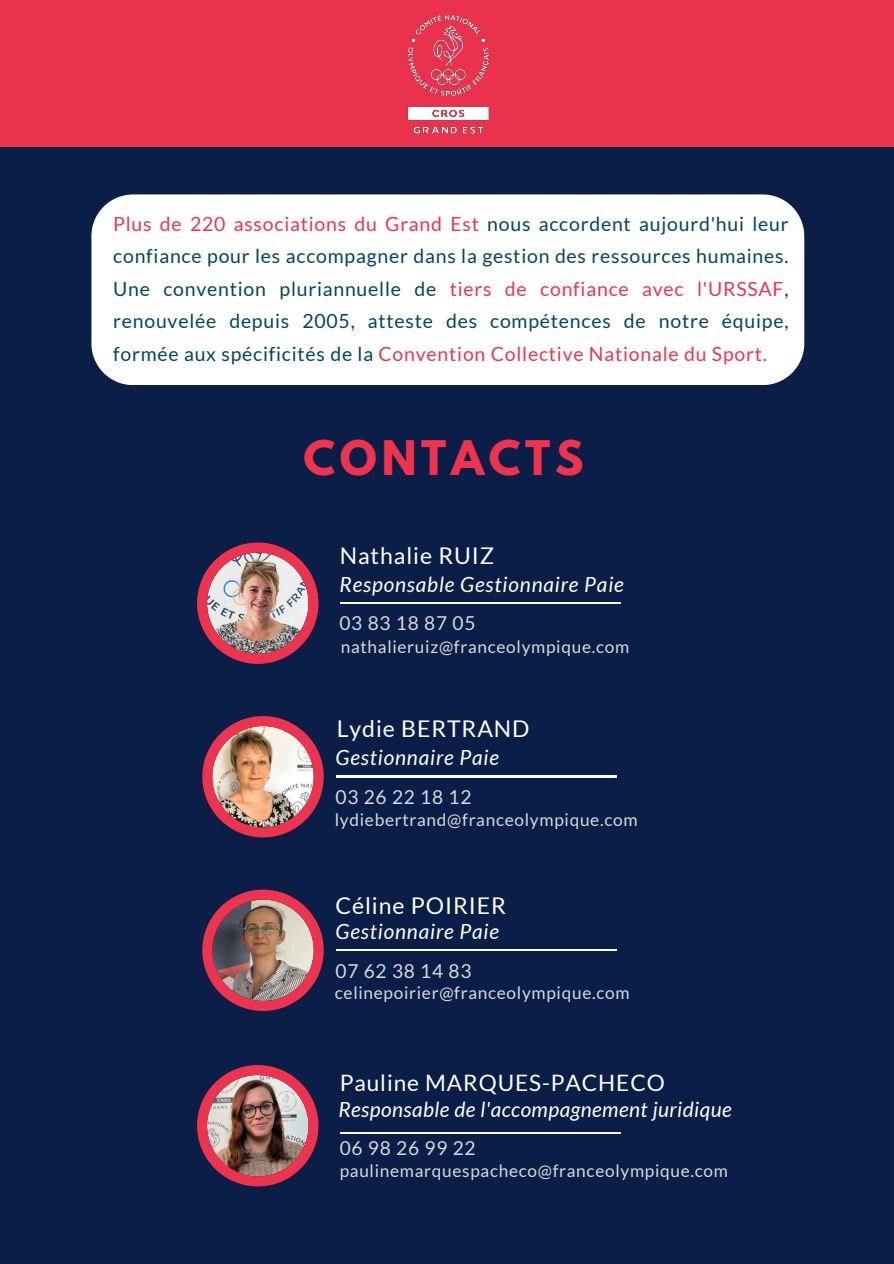
<style>
.page{position:relative;width:894px;height:1264px;background:#fff}
.page>*{position:absolute;margin:0;border:0;box-sizing:border-box;transform-origin:0 0}
.t1{font:700 42.15px "League Spartan";letter-spacing:.11em;color:#ee334e}
.t2{font:22.95px "Lato";letter-spacing:.04em;color:#fff}
.t3{font:22.65px "Lato";letter-spacing:.04em;color:#fff}
.t4{font:italic 20.85px "Lato";letter-spacing:.04em;color:#fff}
.t5{font:italic 20.85px "Lato";letter-spacing:.02em;color:#fff}
.t6{font:19.5px/32.7px "Lato";letter-spacing:.04em;color:#00465f;text-align:justify}
.t7{font:19.2px "Lato";letter-spacing:.04em;color:#d9d9d9}
.t8{font:17.25px "Lato";letter-spacing:.04em;color:#d9d9d9}
.s1{color:#ee334e}
</style>
<div class="page">
<div style="left:0;top:0;width:893px;height:1263px;background:#0a1e47"></div>
<div style="left:0;top:0;width:893px;height:147px;background:#ee334e"></div>
<img style="left:407px;top:15px;width:82px;height:119px">
<img style="left:197px;top:1065px;width:121px;height:121px">
<hr style="left:341px;top:1131px;width:280px;height:2px;background:#fff">
<div style="left:91px;top:194px;width:713px;height:191px;background:#fff;border-radius:42px"></div>
<img style="left:197px;top:542px;width:121px;height:122px">
<hr style="left:340px;top:602px;width:280px;height:1px;background:#fff">
<img style="left:202px;top:716px;width:121px;height:121px">
<hr style="left:336px;top:775px;width:280px;height:2px;background:#fff">
<img style="left:202px;top:889px;width:121px;height:122px">
<hr style="left:336px;top:949px;width:280px;height:1px;background:#fff">
<p class="t6" style="left:113px;top:207px;width:676px"><span class="s1">Plus de 220 associations du Grand Est</span> nous accordent aujourd'hui leur confiance pour les accompagner dans la gestion des ressources humaines.<br>Une convention pluriannuelle de <span class="s1">tiers de confiance avec l'URSSAF</span>, renouvelée depuis 2005, atteste des compétences de notre équipe, formée aux spécificités de la <span class="s1">Convention Collective Nationale du Sport.</span></p>
<p class="t1" style="left:303px;top:437px;width:281px">CONTACTS</p>
<p class="t2" style="left:339px;top:541px;width:156px">Nathalie RUIZ</p>
<h1 class="t4" style="left:339px;top:571px;width:286px">Responsable Gestionnaire Paie</h1>
<h2 class="t7" style="left:339px;top:611px;width:137px">03 83 18 87 05</h2>
<h2 class="t8" style="left:340px;top:636px;width:290px">nathalieruiz@franceolympique.com</h2>
<h3 class="t2" style="left:337px;top:714px;width:194px">Lydie BERTRAND</h3>
<h2 class="t4" style="left:335px;top:744px;width:165px">Gestionnaire Paie</h2>
<p class="t7" style="left:335px;top:785px;width:137px">03 26 22 18 12</p>
<p class="t8" style="left:335px;top:808px;width:304px">lydiebertrand@franceolympique.com</p>
<h3 class="t2" style="left:335px;top:890px;width:172px">Céline POIRIER</h3>
<p class="t4" style="left:335px;top:918px;width:165px">Gestionnaire Paie</p>
<h2 class="t7" style="left:335px;top:958px;width:137px">07 62 38 14 83</h2>
<h2 class="t8" style="left:335px;top:982px;width:296px">celinepoirier@franceolympique.com</h2>
<p class="t3" style="left:339px;top:1068px;width:326px">Pauline MARQUES-PACHECO</p>
<h3 class="t5" style="left:338px;top:1096px;width:395px">Responsable de l'accompagnement juridique</h3>
<h2 class="t7" style="left:339px;top:1135px;width:137px">06 98 26 99 22</h2>
<h2 class="t8" style="left:339px;top:1159px;width:390px">paulinemarquespacheco@franceolympique.com</h2>
</div>
